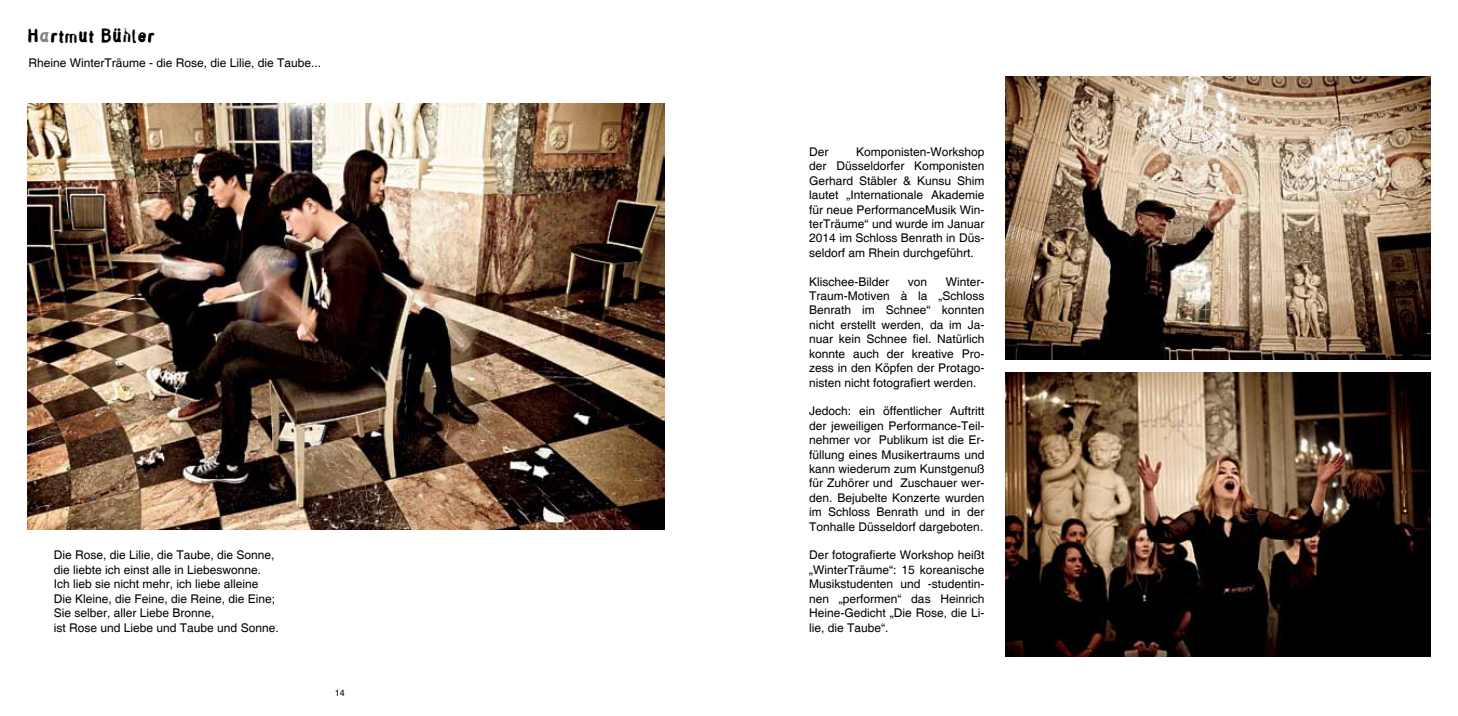
<style>
.page{position:relative;width:1458px;height:716px;background:#fff}
.page>*{position:absolute;margin:0;border:0;box-sizing:border-box;transform-origin:0 0}
.t1{font:18px "Stamp Gothic OT";color:#000}
.t2{font:12px/14.4px "Helvetica";color:#000;text-align:justify}
.t3{font:9px "Helvetica";color:#000}
.s1{color:#808285}
</style>
<div class="page">
<img style="left:1006px;top:372px;width:425px;height:284px">
<img style="left:1006px;top:77px;width:425px;height:283px">
<img style="left:27px;top:104px;width:638px;height:425px">
<h1 class="t1" style="left:27px;top:24px;width:130px">H<span class="s1">a</span>rtmut Bühler</h1>
<p class="t2" style="left:28px;top:56px;width:294px">Rheine WinterTräume - die Rose, die Lilie, die Taube...</p>
<p class="t2" style="left:54px;top:548px;width:226px;text-align:left">Die Rose, die Lilie, die Taube, die Sonne, die liebte ich einst alle in Liebeswonne.<br>Ich lieb sie nicht mehr, ich liebe alleine Die Kleine, die Feine, die Reine, die Eine; Sie selber, aller Liebe Bronne,<br>ist Rose und Liebe und Taube und Sonne.</p>
<p class="t3" style="left:335px;top:687px;width:12px">14</p>
<p class="t2" style="left:809px;top:145px;width:177px;text-indent:47px">Komponisten-Workshop der Düsseldorfer Komponisten Gerhard Stäbler &amp; Kunsu Shim lautet „Internationale Akademie für neue PerformanceMusik Win&shy;terTräume“ und wurde im Januar 2014 im Schloss Benrath in Düs&shy;seldorf am Rhein durchgeführt.</p>
<p class="t2" style="left:809px;top:274px;width:82px">Klischee-Bilder</p>
<p class="t2" style="left:908px;top:274px;width:21px">von</p>
<p class="t2" style="left:809px;top:145px;width:21px">Der</p>
<p class="t2" style="left:809px;top:274px;width:177px;text-indent:136px">Winter-Traum-Motiven à la „Schloss Benrath im Schnee“ konnten nicht erstellt werden, da im Ja&shy;nuar kein Schnee fiel. Natürlich konnte auch der kreative Pro&shy;zess in den Köpfen der Protago&shy;nisten nicht fotografiert werden.</p>
<p class="t2" style="left:809px;top:404px;width:177px">Jedoch: ein öffentlicher Auftritt der jeweiligen Performance-Teil&shy;nehmer vor Publikum ist die Er&shy;füllung eines Musikertraums und kann wiederum zum Kunstgenuß für Zuhörer und Zuschauer wer&shy;den. Bejubelte Konzerte wurden im Schloss Benrath und in der Tonhalle Düsseldorf dargeboten.</p>
<p class="t2" style="left:809px;top:548px;width:177px">Der fotografierte Workshop heißt „WinterTräume“: 15 koreanische Musikstudenten und -studentin&shy;nen „performen“ das Heinrich Heine-Gedicht „Die Rose, die Li&shy;lie, die Taube“.</p>
</div>
